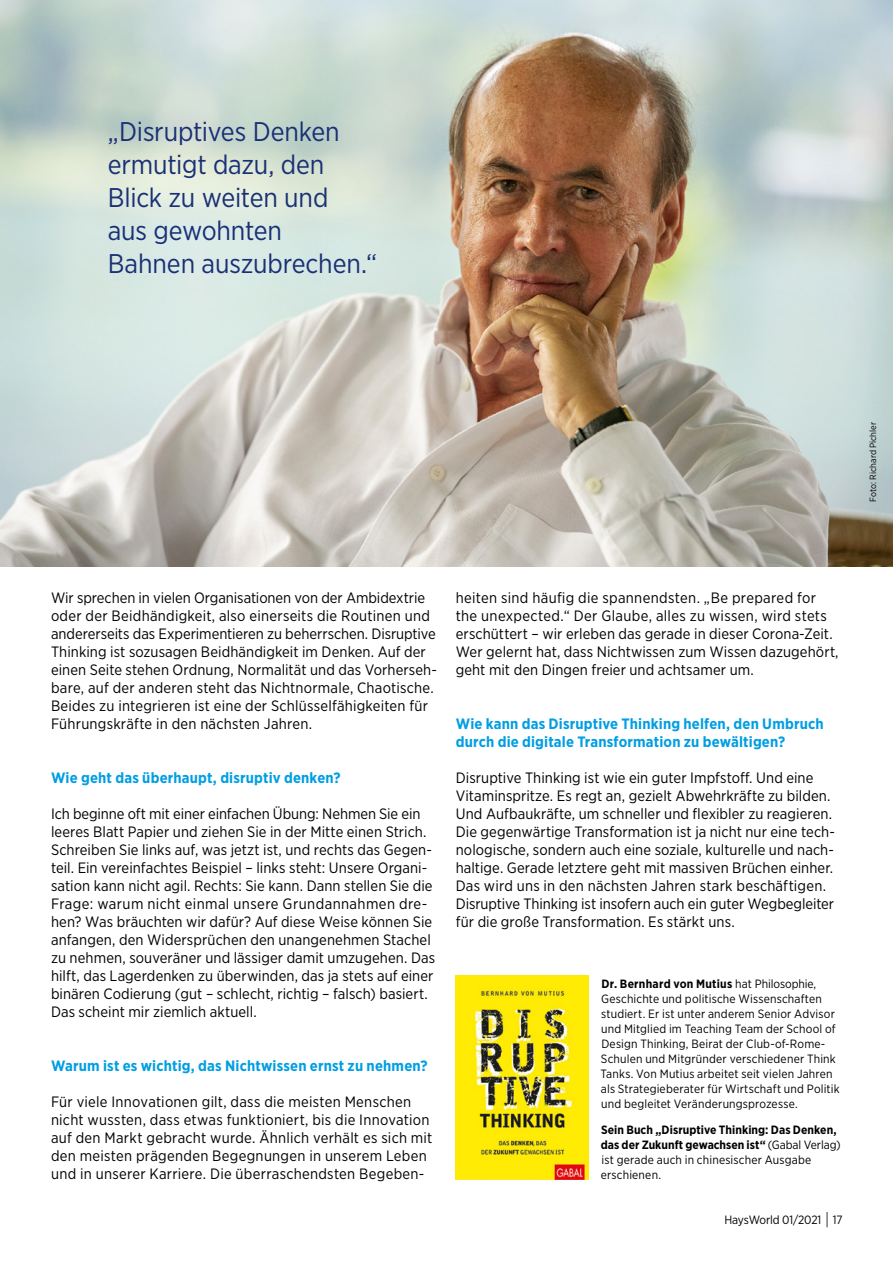
<style>
.page{position:relative;width:893px;height:1263px;background:#fff}
.page>*{position:absolute;margin:0;border:0;box-sizing:border-box;transform-origin:0 0}
.t1{font:27px/33px "Gotham Narrow";letter-spacing:-.005em;color:#193076}
.t2{font:15px/18px "Gotham Narrow";letter-spacing:.005em;color:#000}
.t3{font:700 15px/18px "Gotham Narrow";letter-spacing:.01em;color:#009ee3}
.t4{font:12px/15px "Gotham Narrow";letter-spacing:.015em;color:#000}
.t5{font:700 12px/15px "Gotham Narrow";color:#000}
.t6{font:12px "Gotham Narrow";letter-spacing:-.01em;color:#000}
.t7{font:9px "Gotham Narrow";color:#000}
.s1{font-weight:700}
.s2{font-weight:400}
.s3{font-family:"Azo Sans";font-weight:300;font-size:15px}
</style>
<div class="page">
<img style="left:0;top:0;width:893px;height:567px">
<img style="left:456px;top:976px;width:132px;height:203px">
<h1 class="t1" style="left:108px;top:114px;width:271px">„Disruptives Denken ermutigt dazu, den<br>Blick zu weiten und<br>aus gewohnten<br>Bahnen auszubrechen.“</h1>
<p class="t7" style="left:867px;top:502px;width:81px;rotate:-90deg">Foto: Richard Pichler</p>
<p class="t2" style="left:51px;top:588px;width:387px">Wir sprechen in vielen Organisationen von der Ambidextrie oder der Beidhändigkeit, also einerseits die Routinen und andererseits das Experimentieren zu beherrschen. Disruptive Thinking ist sozusagen Beidhändigkeit im Denken. Auf der einen Seite stehen Ordnung, Normalität und das Vorherseh&shy;bare, auf der anderen steht das Nichtnormale, Chaotische.<br>Beides zu integrieren ist eine der Schlüsselfähigkeiten für Führungskräfte in den nächsten Jahren.</p>
<p class="t3" style="left:51px;top:769px;width:291px">Wie geht das überhaupt, disruptiv denken?</p>
<p class="t2" style="left:51px;top:804px;width:386px">Ich beginne oft mit einer einfachen Übung: Nehmen Sie ein leeres Blatt Papier und ziehen Sie in der Mitte einen Strich.<br>Schreiben Sie links auf, was jetzt ist, und rechts das Gegen&shy;teil. Ein vereinfachtes Beispiel – links steht: Unsere Organi&shy;sation kann nicht agil. Rechts: Sie kann. Dann stellen Sie die Frage: warum nicht einmal unsere Grundannahmen dre&shy;hen? Was bräuchten wir dafür? Auf diese Weise können Sie anfangen, den Widersprüchen den unangenehmen Stachel zu nehmen, souveräner und lässiger damit umzugehen. Das hilft, das Lagerdenken zu überwinden, das ja stets auf einer binären Codierung (gut – schlecht, richtig – falsch) basiert.<br>Das scheint mir ziemlich aktuell.</p>
<p class="t3" style="left:51px;top:1057px;width:378px">Warum ist es wichtig, das Nichtwissen ernst zu nehmen?</p>
<p class="t2" style="left:51px;top:1092px;width:383px">Für viele Innovationen gilt, dass die meisten Menschen nicht wussten, dass etwas funktioniert, bis die Innovation auf den Markt gebracht wurde. Ähnlich verhält es sich mit den meisten prägenden Begegnungen in unserem Leben und in unserer Karriere. Die überraschendsten Begeben-</p>
<p class="t2" style="left:456px;top:588px;width:384px">heiten sind häufig die spannendsten. „Be prepared for the unexpected.“ Der Glaube, alles zu wissen, wird stets erschüttert – wir erleben das gerade in dieser Corona-Zeit.<br>Wer gelernt hat, dass Nichtwissen zum Wissen dazugehört, geht mit den Dingen freier und achtsamer um.</p>
<p class="t3" style="left:456px;top:715px;width:369px">Wie kann das Disruptive Thinking helfen, den Umbruch durch die digitale Transformation zu bewältigen?</p>
<p class="t2" style="left:456px;top:768px;width:381px">Disruptive Thinking ist wie ein guter Impfstoff. Und eine Vitaminspritze. Es regt an, gezielt Abwehrkräfte zu bilden.<br>Und Aufbaukräfte, um schneller und flexibler zu reagieren.<br>Die gegenwärtige Transformation ist ja nicht nur eine tech&shy;nologische, sondern auch eine soziale, kulturelle und nach&shy;haltige. Gerade letztere geht mit massiven Brüchen einher.<br>Das wird uns in den nächsten Jahren stark beschäftigen.<br>Disruptive Thinking ist insofern auch ein guter Wegbegleiter für die große Transformation. Es stärkt uns.</p>
<p class="t4" style="left:600px;top:976px;width:241px"><span class="s1">Dr. Bernhard von Mutius</span> hat Philosophie, Geschichte und politische Wissenschaften studiert. Er ist unter anderem Senior Advisor und Mitglied im Teaching Team der School of Design Thinking, Beirat der Club-of-Rome-Schulen und Mitgründer verschiedener Think Tanks. Von Mutius arbeitet seit vielen Jahren als Strategieberater für Wirtschaft und Politik und begleitet Veränderungsprozesse.</p>
<p class="t5" style="left:601px;top:1122px;width:241px">Sein Buch „Disruptive Thinking: Das Denken, das der Zukunft gewachsen ist“ <span class="s2">(Gabal Verlag) ist gerade auch in chinesischer Ausgabe erschienen.</span></p>
<p class="t6" style="left:724px;top:1212px;width:120px">HaysWorld 01/2021 <span class="s3">|</span> 17</p>
</div>
